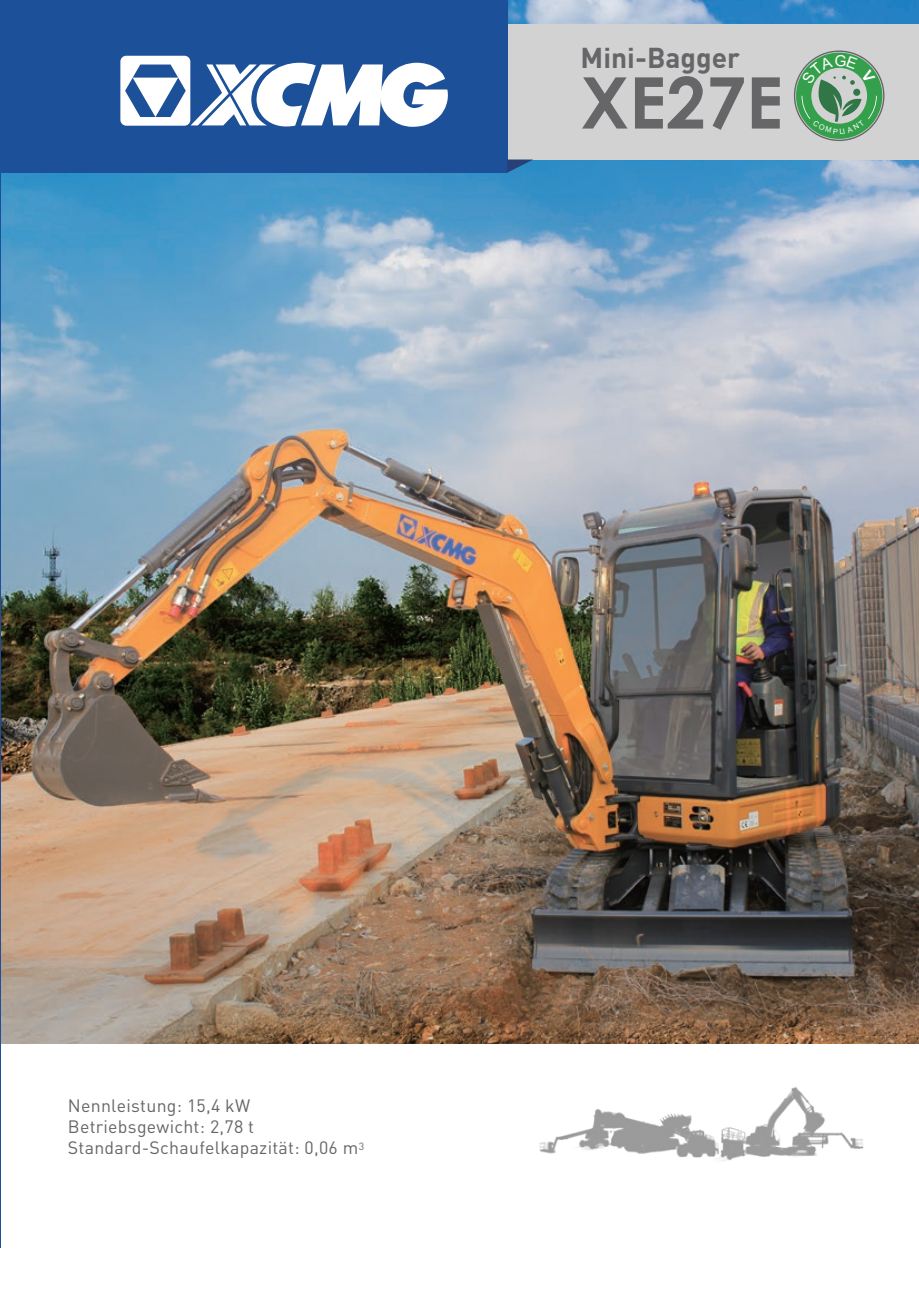
<style>
.page{position:relative;width:919px;height:1289px;background:#fff}
.page>*{position:absolute;margin:0;border:0;box-sizing:border-box;transform-origin:0 0}
.t1{font:700 71.25px "Century Gothic";color:#666669}
.t2{font:700 28.05px "DIN Pro";color:#666669}
.t3{font:17.7px/21.3px "DIN Pro";letter-spacing:.015em;color:#666669}
</style>
<div class="page">
<img style="left:0;top:0;width:918px;height:1043px">
<div style="left:507px;top:24px;width:411px;height:135px;background:#d2d2d3"></div>
<div style="left:0;top:0;width:507px;height:173px;background:#1c5099"></div>
<svg style="left:120px;top:56px;width:328px;height:71px"></svg>
<svg style="left:507px;top:159px;width:26px;height:14px"></svg>
<img style="left:539px;top:1087px;width:325px;height:74px">
<svg style="left:793px;top:50px;width:91px;height:91px"></svg>
<p class="t2" style="left:580px;top:39px;width:161px">Mini-Bagger</p>
<p class="t1" style="left:580px;top:49px;width:204px">XE27E</p>
<p class="t3" style="left:68px;top:1093px;width:298px">Nennleistung: 15,4 kW<br>Betriebsgewicht: 2,78 t<br>Standard-Schaufelkapazität: 0,06 m<sup>3</sup></p>
</div>
